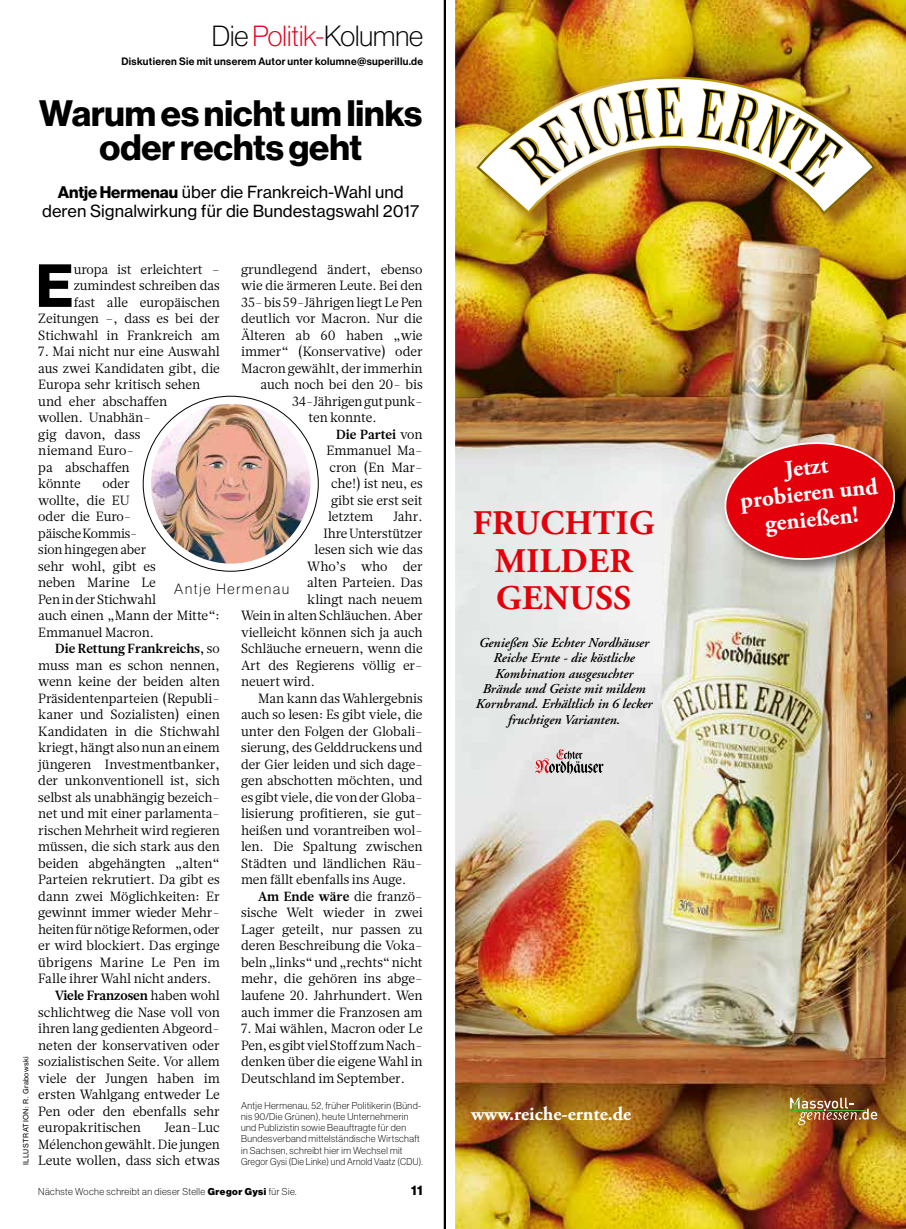
<style>
.page{position:relative;width:906px;height:1229px;background:#fff}
.page>*{position:absolute;margin:0;border:0;box-sizing:border-box;transform-origin:0 0}
.t1{font:59.55px "N Haas Grotesk DS Pro 75 Bd";color:#000}
.t2{font:36px/34.5px "N Haas Grotesk DS Pro 75 Bd";color:#000;text-align:center}
.t3{font:700 34.5px/37.5px "Adobe Garamond Pro";letter-spacing:.015em;color:#e3000b;text-align:center}
.t4{font:28.5px "N Haas Grotesk DS Pro 35 X Lt";color:#000}
.t5{font:700 23.7px/26.1px "Adobe Garamond Pro";color:#fff;text-align:center}
.t6{font:700 19.35px "Adobe Garamond Pro";color:#fff}
.t7{font:16.5px/19.5px "N Haas Grotesk TX Pro 55 Rg";color:#000;text-align:center}
.t8{font:14.55px "N Haas Grotesk DS Pro 35 X Lt";letter-spacing:.12em;color:#000}
.t9{font:italic 600 13.65px/15.3px "Adobe Garamond";color:#000;text-align:center}
.t10{font:13.5px "N Haas Grotesk DS Pro 75 Bd";color:#000}
.t11{font:13.35px/16.5px "Glosa Text";letter-spacing:-.01em;color:#000;text-align:justify}
.t12{font:700 13.35px "Glosa Text";letter-spacing:-.01em;color:#000}
.t13{font:13.35px "Glosa Text";letter-spacing:.02em;color:#000}
.t14{font:700 13.2px "Glosa";color:#000}
.t15{font:10.5px "N Haas Grotesk DS Pro 65 Md";letter-spacing:.03em;color:#000}
.t16{font:9.75px/11.2px "N Haas Grotesk DS Pro 35 X Lt";letter-spacing:.04em;color:#000}
.t17{font:7.2px "N Haas Grotesk TX Pro 55 Rg";letter-spacing:.05em;color:#000}
.s1{color:#e3001b}
.s2{font-family:"N Haas Grotesk DS Pro 75 Bd"}
.s3{font-family:"Glosa Text";font-weight:400;font-size:13.35px}
.s4{font-weight:400}
.s5{font-family:"N Haas Grotesk DS Pro 95 Blk"}
</style>
<div class="page">
<hr style="left:444px;top:0;width:2px;height:1229px;background:#000">
<img style="left:151px;top:404px;width:160px;height:160px;border-radius:80px">
<img style="left:455px;top:0;width:451px;height:1229px">
<img style="left:478px;top:78px;width:416px;height:155px">
<img style="left:476px;top:77px;width:398px;height:137px">
<img style="left:510px;top:88px;width:331px;height:98px">
<img style="left:721px;top:439px;width:185px;height:136px">
<svg style="left:722px;top:439px;width:175px;height:124px"></svg>
<img style="left:790px;top:1094px;width:87px;height:31px">
<svg style="left:535px;top:749px;width:69px;height:25px"></svg>
<h3 class="t4" style="left:212px;top:21px;width:213px">Die <span class="s1">Politik-</span>Kolumne</h3>
<p class="t15" style="left:122px;top:55px;width:303px">Diskutieren Sie mit unserem Autor unter kolumne@superillu.de</p>
<h2 class="t2" style="left:39px;top:96px;width:384px">Warum es nicht um links oder rechts geht</h2>
<p class="t7" style="left:42px;top:182px;width:378px"><span class="s2">Antje Hermenau</span> über die Frankreich-Wahl und deren Signalwirkung für die Bundestagswahl 2017</p>
<p class="t17" style="left:22px;top:1165px;width:110px;rotate:-90deg">ILLUSTRATION: R. Grabowski</p>
<p class="t11" style="left:241px;top:261px;width:183px">grundlegend ändert, ebenso</p>
<p class="t11" style="left:241px;top:278px;width:183px">wie die ärmeren Leute. Bei den</p>
<p class="t11" style="left:241px;top:294px;width:183px">35- bis 59- Jährigen liegt Le Pen</p>
<p class="t11" style="left:241px;top:311px;width:183px">deutlich vor Macron. Nur die</p>
<p class="t11" style="left:241px;top:327px;width:183px">Älteren ab 60 haben „wie</p>
<p class="t11" style="left:241px;top:344px;width:183px">immer“ (Konservative) oder</p>
<p class="t11" style="left:241px;top:360px;width:183px">Macron gewählt, der immerhin</p>
<p class="t11" style="left:261px;top:377px;width:164px">auch noch bei den 20- bis</p>
<p class="t11" style="left:292px;top:393px;width:132px">34- Jährigen gut punk-</p>
<p class="t11" style="left:309px;top:410px;width:69px">ten konnte.</p>
<p class="t14" style="left:336px;top:426px;width:88px">Die Partei <span class="s3">von</span></p>
<p class="t11" style="left:327px;top:443px;width:98px">Emmanuel Ma&shy;cron (En Mar&shy;che!) ist neu, es gibt sie erst seit letztem</p>
<p class="t11" style="left:38px;top:261px;width:183px;text-align:right">uropa ist erleichtert – zumindest schreiben das<br>fast alle europäischen<br>Zeitungen –, dass es bei der<br>Stichwahl in Frankreich am</p>
<p class="t11" style="left:38px;top:344px;width:183px;text-align:left">7. Mai nicht nur eine Auswahl aus zwei Kandidaten gibt, die<br>Europa sehr kritisch sehen und eher abschaffen<br>wollen. Unabhän-<br>gig davon, dass<br>niemand Euro-<br>pa abschaffen<br>könnte</p>
<h1 class="t1" style="left:36px;top:251px;width:39px">E</h1>
<p class="t11" style="left:38px;top:476px;width:183px;text-align:left;text-indent:64px">oder<br>wollte, die EU<br>oder die Euro-<br>päische Kommis-<br>sion hingegen aber<br>sehr wohl, gibt es<br>neben Marine Le<br>Pen in der Stichwahl<br>auch einen „Mann der Mitte“:<br>Emmanuel Macron.</p>
<p class="t14" style="left:55px;top:640px;width:166px">Die Rettung Frankreichs, <span class="s3">so</span></p>
<p class="t11" style="left:38px;top:657px;width:183px">muss man es schon nennen,</p>
<p class="t11" style="left:38px;top:674px;width:183px">wenn keine der beiden alten</p>
<p class="t11" style="left:38px;top:690px;width:183px">Präsidentenparteien (Republi-</p>
<p class="t11" style="left:38px;top:707px;width:183px">kaner und Sozialisten) einen</p>
<p class="t11" style="left:38px;top:723px;width:183px">Kandidaten in die Stichwahl</p>
<p class="t11" style="left:38px;top:740px;width:183px">kriegt, hängt also nun an einem</p>
<p class="t11" style="left:38px;top:756px;width:183px">jüngeren Investmentbanker,</p>
<p class="t11" style="left:38px;top:773px;width:183px">der unkonventionell ist, sich</p>
<p class="t11" style="left:38px;top:789px;width:183px">selbst als unabhängig bezeich-</p>
<p class="t11" style="left:38px;top:806px;width:183px">net und mit einer parlamenta-</p>
<p class="t11" style="left:38px;top:822px;width:183px">rischen Mehrheit wird regieren</p>
<p class="t11" style="left:38px;top:839px;width:183px">müssen, die sich stark aus den</p>
<p class="t11" style="left:38px;top:855px;width:183px">beiden abgehängten „alten“</p>
<p class="t11" style="left:38px;top:872px;width:183px">Parteien rekrutiert. Da gibt es</p>
<p class="t11" style="left:38px;top:888px;width:183px">dann zwei Möglichkeiten: Er</p>
<p class="t11" style="left:38px;top:905px;width:183px">gewinnt immer wieder Mehr-</p>
<p class="t11" style="left:38px;top:921px;width:183px">heiten für nötige Reformen, oder</p>
<p class="t11" style="left:38px;top:938px;width:183px">er wird blockiert. Das erginge</p>
<p class="t13" style="left:38px;top:953px;width:183px">übrigens Marine Le Pen im</p>
<p class="t11" style="left:38px;top:971px;width:175px">Falle ihrer Wahl nicht anders.</p>
<p class="t12" style="left:55px;top:986px;width:166px">Viele Franzosen <span class="s4">haben wohl</span></p>
<p class="t11" style="left:38px;top:1004px;width:183px">schlichtweg die Nase voll von</p>
<p class="t11" style="left:38px;top:1020px;width:183px">ihren lang gedienten Abgeord-</p>
<p class="t11" style="left:38px;top:1037px;width:183px">neten der konservativen oder</p>
<p class="t11" style="left:38px;top:1053px;width:183px">sozialistischen Seite. Vor allem</p>
<p class="t11" style="left:38px;top:1070px;width:183px">viele der Jungen haben im</p>
<p class="t11" style="left:38px;top:1086px;width:183px">ersten Wahlgang entweder Le</p>
<p class="t11" style="left:38px;top:1103px;width:183px">Pen oder den ebenfalls sehr</p>
<p class="t11" style="left:38px;top:1119px;width:104px">europakritischen</p>
<p class="t11" style="left:393px;top:509px;width:31px">Jahr.</p>
<p class="t11" style="left:324px;top:525px;width:101px">Ihre Unterstützer</p>
<p class="t11" style="left:315px;top:542px;width:110px">lesen sich wie das</p>
<p class="t11" style="left:307px;top:558px;width:117px">Who’s who der</p>
<p class="t11" style="left:307px;top:575px;width:117px">alten Parteien. Das</p>
<p class="t11" style="left:307px;top:591px;width:117px">klingt nach neuem</p>
<p class="t11" style="left:241px;top:608px;width:183px">Wein in alten Schläuchen. Aber</p>
<p class="t11" style="left:241px;top:624px;width:183px">vielleicht können sich ja auch</p>
<p class="t11" style="left:241px;top:641px;width:183px">Schläuche erneuern, wenn die</p>
<p class="t11" style="left:241px;top:657px;width:183px">Art des Regierens völlig er-</p>
<p class="t11" style="left:241px;top:674px;width:75px">neuert wird.</p>
<p class="t11" style="left:258px;top:690px;width:166px">Man kann das Wahlergebnis</p>
<p class="t11" style="left:241px;top:707px;width:183px">auch so lesen: Es gibt viele, die</p>
<p class="t11" style="left:241px;top:723px;width:183px">unter den Folgen der Globali-</p>
<p class="t11" style="left:241px;top:740px;width:183px">sierung, des Gelddruckens und</p>
<p class="t11" style="left:241px;top:756px;width:183px">der Gier leiden und sich dage-</p>
<p class="t11" style="left:241px;top:773px;width:183px">gen abschotten möchten, und</p>
<p class="t11" style="left:241px;top:789px;width:183px">es gibt viele, die von der Globa-</p>
<p class="t11" style="left:241px;top:806px;width:183px">lisierung profitieren, sie gut-</p>
<p class="t11" style="left:241px;top:822px;width:183px">heißen und vorantreiben wol-</p>
<p class="t11" style="left:241px;top:839px;width:183px">len. Die Spaltung zwischen</p>
<p class="t11" style="left:241px;top:855px;width:183px">Städten und ländlichen Räu-</p>
<p class="t11" style="left:241px;top:872px;width:167px">men fällt ebenfalls ins Auge.</p>
<p class="t14" style="left:258px;top:888px;width:166px">Am Ende wäre <span class="s3">die franzö-</span></p>
<p class="t11" style="left:241px;top:905px;width:183px">sische Welt wieder in zwei Lager geteilt, nur passen zu deren Beschreibung die Voka&shy;beln „links“ und „rechts“ nicht mehr, die gehören ins abge&shy;laufene 20. Jahrhundert. Wen auch immer die Franzosen am</p>
<p class="t11" style="left:241px;top:1020px;width:183px">7. Mai wählen, Macron oder Le Pen, es gibt viel Stoff zum Nach&shy;denken über die eigene Wahl in Deutschland im September.</p>
<p class="t8" style="left:174px;top:581px;width:116px">Antje Hermenau</p>
<p class="t16" style="left:241px;top:1099px;width:183px">Antje Hermenau, 52, früher Politikerin (Bünd&shy;nis 90/Die Grünen), heute Unternehmerin und Publizistin sowie Beauftragte für den Bundesverband mittelständische Wirtschaft in Sachsen, schreibt hier im Wechsel mit Gregor Gysi (Die Linke) und Arnold Vaatz (CDU).</p>
<p class="t11" style="left:38px;top:1119px;width:183px;text-indent:126px">Jean- Luc Mélenchon gewählt. Die jungen Leute wollen, dass sich etwas</p>
<p class="t16" style="left:38px;top:1185px;width:260px">Nächste Woche schreibt an dieser Stelle <span class="s5">Gregor Gysi</span> für Sie.</p>
<p class="t10" style="left:411px;top:1182px;width:13px">11</p>
<h3 class="t3" style="left:473px;top:505px;width:183px">FRUCHTIG<br>MILDER<br>GENUSS</h3>
<p class="t9" style="left:475px;top:635px;width:178px">Genießen Sie Echter Nordhäuser<br>Reiche Ernte - die köstliche<br>Kombination ausgesuchter<br>Brände und Geiste mit mildem<br>Kornbrand. Erhältlich in 6 lecker fruchtigen Varianten.</p>
<h3 class="t6" style="left:471px;top:1102px;width:162px">www.reiche-ernte.de</h3>
<h3 class="t5" style="left:736px;top:462px;width:140px;rotate:-6deg">Jetzt probieren und genießen!</h3>
</div>
